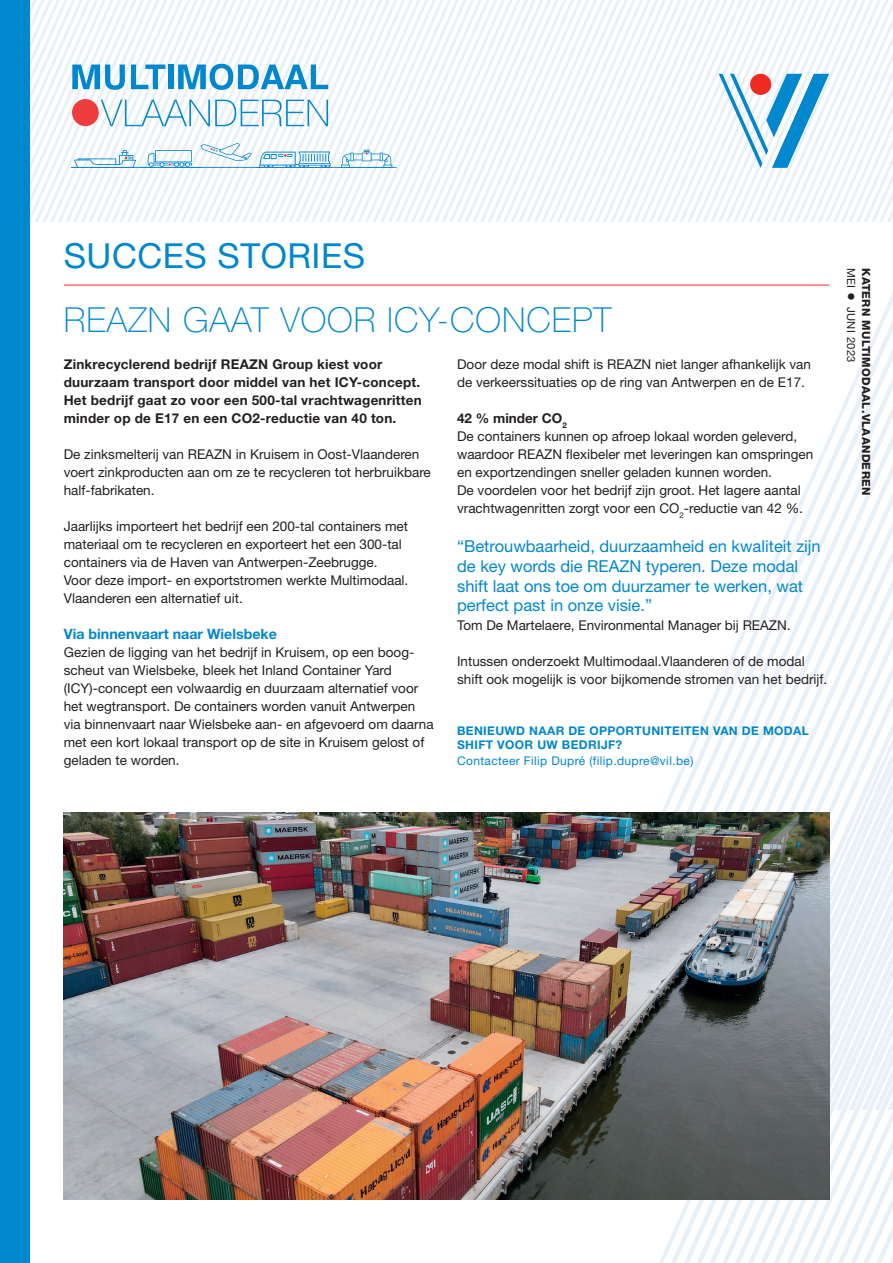
<style>
.page{position:relative;width:893px;height:1263px;background:#fff}
.page>*{position:absolute;margin:0;border:0;box-sizing:border-box;transform-origin:0 0}
.t1{font:100 34.5px "Helvetica Neue LT Std";letter-spacing:.03em;color:#0087cd}
.t2{font:34.5px "Helvetica Neue LT Std";letter-spacing:.015em;color:#0087cd}
.t3{font:16.5px/19.8px "Helvetica Neue LT Std";color:#0087cd}
.t4{font:700 14.25px "Helvetica Neue LT Std";color:#0087cd}
.t5{font:13.5px/18px "Helvetica Neue LT Std";color:#231f20}
.t6{font:700 13.5px/18px "Helvetica Neue LT Std";letter-spacing:.015em;color:#231f20}
.t7{font:700 12px/14.4px "Helvetica Neue LT Std";letter-spacing:.03em;color:#0087cd}
.t8{font:12px "Helvetica Neue LT Std";letter-spacing:.03em;color:#0087cd}
.t9{font:800 11.25px "Helvetica Neue LT Std";letter-spacing:.03em;color:#231f20}
.t10{font:11.25px "Helvetica Neue LT Std";letter-spacing:.03em;color:#231f20}
.s1{font-weight:700}
.s2{font-size:18px}
</style>
<div class="page">
<img style="left:30px;top:0;width:863px;height:221px">
<svg style="left:719px;top:74px;width:110px;height:94px"></svg>
<div style="left:750px;top:74px;width:21px;height:21px;background:#ee2a23;border-radius:50%"></div>
<div style="left:0;top:0;width:30px;height:1263px;background:#0087cd"></div>
<div style="left:72px;top:99px;width:27px;height:27px;background:#ee3d3c;border-radius:50%"></div>
<svg style="left:101px;top:100px;width:227px;height:26px"></svg>
<svg style="left:72px;top:65px;width:53px;height:25px"></svg>
<svg style="left:131px;top:65px;width:34px;height:24px"></svg>
<div style="left:169px;top:65px;width:5px;height:24px;background:#0087cd"></div>
<svg style="left:178px;top:64px;width:150px;height:26px"></svg>
<hr style="left:71px;top:167px;width:326px;height:1px;background:#227dc0">
<svg style="left:341px;top:150px;width:52px;height:18px"></svg>
<svg style="left:71px;top:143px;width:260px;height:25px"></svg>
<hr style="left:64px;top:285px;width:765px;height:1px;background:#ee2a23">
<svg style="left:659px;top:1110px;width:234px;height:153px"></svg>
<svg style="left:534px;top:293px;width:359px;height:817px"></svg>
<img style="left:64px;top:813px;width:765px;height:387px">
<h1 class="t2" style="left:64px;top:235px;width:303px">SUCCES STORIES</h1>
<h1 class="t1" style="left:64px;top:300px;width:549px">REAZN GAAT VOOR ICY-CONCEPT</h1>
<p class="t6" style="left:64px;top:355px;width:360px">Zinkrecyclerend bedrijf REAZN Group kiest voor duurzaam transport door middel van het ICY-concept.<br>Het bedrijf gaat zo voor een 500-tal vrachtwagenritten minder op de E17 en een CO2-reductie van 40 ton.</p>
<p class="t5" style="left:64px;top:445px;width:369px">De zinksmelterij van REAZN in Kruisem in Oost-Vlaanderen voert zinkproducten aan om ze te recycleren tot herbruikbare half-fabrikaten.</p>
<p class="t5" style="left:64px;top:517px;width:346px">Jaarlijks importeert het bedrijf een 200-tal containers met materiaal om te recycleren en exporteert het een 300-tal containers via de Haven van Antwerpen-Zeebrugge.<br>Voor deze import- en exportstromen werkte Multimodaal.<br>Vlaanderen een alternatief uit.</p>
<p class="t4" style="left:64px;top:625px;width:215px">Via binnenvaart naar Wielsbeke</p>
<p class="t5" style="left:64px;top:643px;width:371px">Gezien de ligging van het bedrijf in Kruisem, op een boog&shy;scheut van Wielsbeke, bleek het Inland Container Yard (ICY)-concept een volwaardig en duurzaam alternatief voor het wegtransport. De containers worden vanuit Antwerpen via binnenvaart naar Wielsbeke aan- en afgevoerd om daarna met een kort lokaal transport op de site in Kruisem gelost of geladen te worden.</p>
<p class="t5" style="left:457px;top:355px;width:355px">Door deze modal shift is REAZN niet langer afhankelijk van de verkeerssituaties op de ring van Antwerpen en de E17.</p>
<p class="t5" style="left:457px;top:409px;width:358px"><span class="s1">42 % minder CO</span><sub>2<br></sub>De containers kunnen op afroep lokaal worden geleverd, waardoor REAZN flexibeler met leveringen kan omspringen en exportzendingen sneller geladen kunnen worden.<br>De voordelen voor het bedrijf zijn groot. Het lagere aantal vrachtwagenritten zorgt voor een CO<sub>2</sub>-reductie van 42 %.</p>
<p class="t3" style="left:457px;top:536px;width:365px">“Betrouwbaarheid, duurzaamheid en kwaliteit zijn de key words die REAZN typeren. Deze modal shift laat ons toe om duurzamer te werken, wat perfect past in onze visie.”</p>
<p class="t5" style="left:457px;top:616px;width:335px">Tom De Martelaere, Environmental Manager bij REAZN.</p>
<p class="t5" style="left:457px;top:652px;width:372px">Intussen onderzoekt Multimodaal.Vlaanderen of de modal shift ook mogelijk is voor bijkomende stromen van het bedrijf.</p>
<p class="t7" style="left:457px;top:723px;width:353px">BENIEUWD NAAR DE OPPORTUNITEITEN VAN DE MODAL<br>SHIFT VOOR UW BEDRIJF?</p>
<p class="t8" style="left:457px;top:754px;width:238px">Contacteer Filip Dupré (filip.dupre@vil.be)</p>
<p class="t10" style="left:858px;top:268px;width:96px;rotate:90deg">MEI <span class="s2">•</span> JUNI 2023</p>
<p class="t9" style="left:873px;top:268px;width:229px;rotate:90deg">KATERN MULTIMODAAL.VLAANDEREN</p>
</div>
